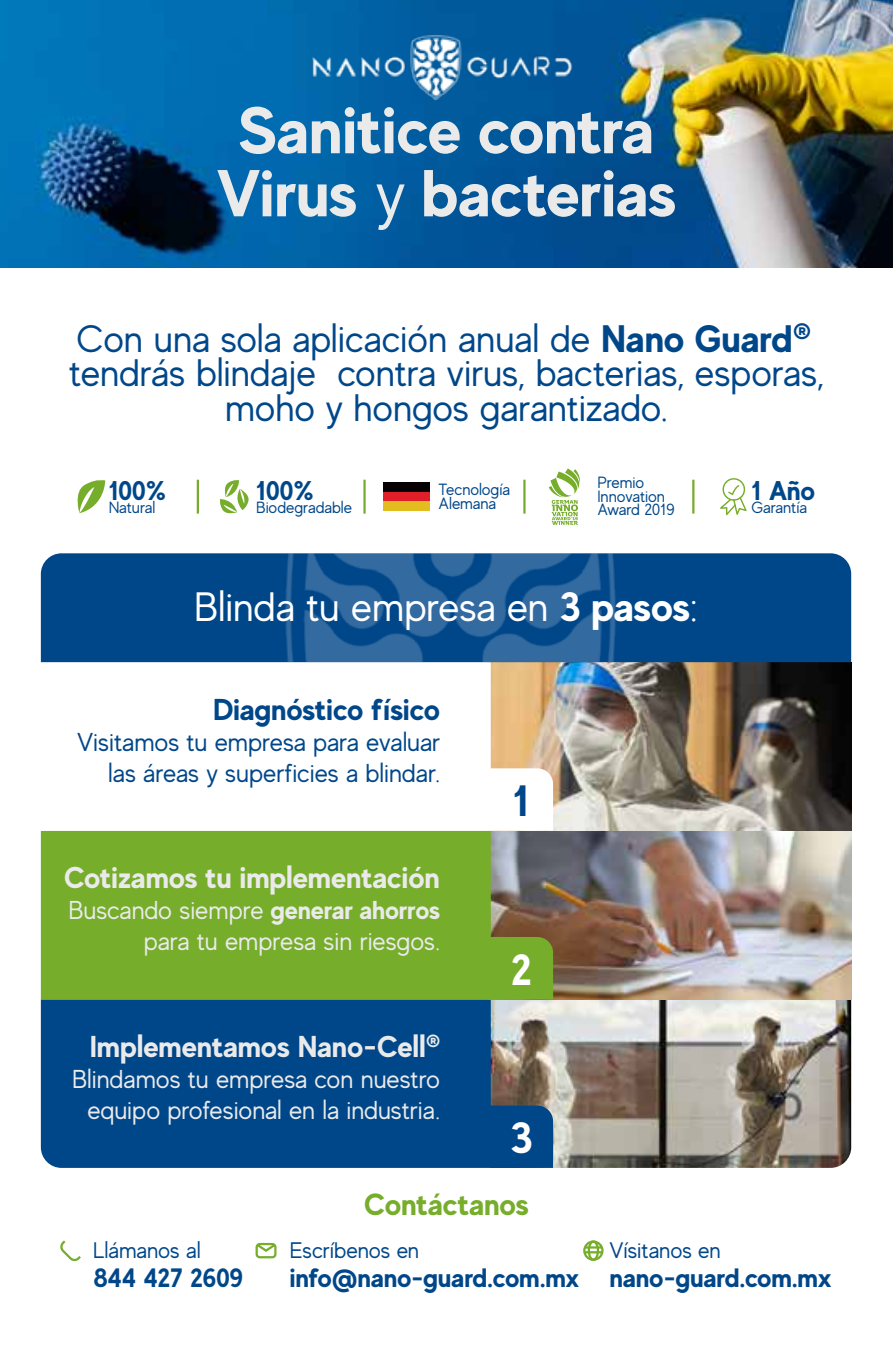
<style>
.page{position:relative;width:893px;height:1372px;background:#fff}
.page>*{position:absolute;margin:0;border:0;box-sizing:border-box;transform-origin:0 0}
.t1{font:700 66.15px/63px "MADE Evolve Sans";color:#eaeaea;text-align:center}
.t2{font:700 43.65px "MADE Evolve Sans";color:#fff}
.t3{font:700 43.65px "MADE Evolve Sans";color:#00478a}
.t4{font:40.95px "MADE Evolve Sans";letter-spacing:-.01em;color:#fff}
.t5{font:38.25px/34.2px "MADE Evolve Sans";color:#00478a;text-align:center}
.t6{font:700 30.6px "MADE Evolve Sans";color:#76ad2b}
.t7{font:700 30.15px "MADE Evolve Sans";color:#eaeaea}
.t8{font:700 30.15px "MADE Evolve Sans";color:#00478a}
.t9{font:700 27px "MADE Evolve Sans";letter-spacing:-.04em;color:#00478a}
.t10{font:700 26.55px "MADE Evolve Sans";letter-spacing:-.01em;color:#00478a}
.t11{font:700 26.55px "MADE Evolve Sans";letter-spacing:-.03em;color:#00478a}
.t12{font:25.88px/31.1px "MADE Evolve Sans";color:#eaeaea;text-align:center}
.t13{font:25.88px/31.1px "MADE Evolve Sans";color:#00478a;text-align:right}
.t14{font:22.5px "MADE Evolve Sans";color:#00478a}
.t15{font:16.2px/13.5px "MADE Evolve Sans";color:#00478a}
.s1{font-weight:400}
.s2{font-weight:700}
</style>
<div class="page">
<img style="left:553px;top:662px;width:298px;height:505px">
<img style="left:0;top:0;width:893px;height:267px">
<img style="left:293px;top:0;width:306px;height:130px">
<svg style="left:41px;top:999px;width:512px;height:168px;fill:#00478a"></svg>
<svg style="left:41px;top:830px;width:512px;height:169px;fill:#76ad2b"></svg>
<svg style="left:41px;top:662px;width:512px;height:120px"></svg>
<svg style="left:77px;top:480px;width:28px;height:33px"></svg>
<svg style="left:220px;top:480px;width:29px;height:34px"></svg>
<div style="left:383px;top:483px;width:46px;height:9px;background:#060002"></div>
<div style="left:383px;top:492px;width:46px;height:9px;background:#e01f28"></div>
<div style="left:383px;top:501px;width:46px;height:9px;background:#e3bc1f"></div>
<svg style="left:549px;top:468px;width:31px;height:57px"></svg>
<svg style="left:720px;top:478px;width:27px;height:37px"></svg>
<hr style="left:197px;top:479px;width:2px;height:34px;background:#76ad2b">
<hr style="left:363px;top:479px;width:3px;height:34px;background:#76ad2b">
<hr style="left:523px;top:479px;width:3px;height:34px;background:#76ad2b">
<hr style="left:692px;top:479px;width:2px;height:34px;background:#76ad2b">
<div style="left:41px;top:553px;width:810px;height:109px;background:#00478a"></div>
<img style="left:265px;top:553px;width:362px;height:109px">
<svg style="left:60px;top:1240px;width:21px;height:22px"></svg>
<div style="left:256px;top:1242px;width:20px;height:16px;border:2px solid #76ad2b;border-radius:3px"></div>
<svg style="left:255px;top:1242px;width:22px;height:11px"></svg>
<div style="left:583px;top:1240px;width:21px;height:20px;border:2px solid #76ad2b;border-radius:50%"></div>
<div style="left:588px;top:1240px;width:11px;height:20px;border:2px solid #76ad2b;border-radius:50%"></div>
<svg style="left:585px;top:1246px;width:17px;height:7px"></svg>
<h1 class="t1" style="left:217px;top:97px;width:461px">Sanitice contra<br>Virus <span class="s1">y</span> bacterias</h1>
<h3 class="t5" style="left:69px;top:321px;width:756px">Con una sola aplicación anual de <span class="s2">Nano Guard</span><sup>® </sup>tendrás blindaje contra virus, bacterias, esporas, moho y hongos garantizado.</h3>
<p class="t9" style="left:109px;top:473px;width:59px">100%</p>
<p class="t15" style="left:109px;top:500px;width:48px">Natural</p>
<p class="t9" style="left:256px;top:473px;width:59px">100%</p>
<p class="t15" style="left:256px;top:500px;width:97px">Biodegradable</p>
<p class="t15" style="left:439px;top:482px;width:73px">Tecnología<br>Alemana</p>
<p class="t15" style="left:597px;top:475px;width:79px">Premio<br>Innovation<br>Award 2019</p>
<p class="t9" style="left:751px;top:473px;width:65px">1 Año</p>
<p class="t15" style="left:751px;top:500px;width:57px">Garantía</p>
<h3 class="t4" style="left:194px;top:581px;width:506px">Blinda tu empresa en <span class="s2">3 pasos</span>:</h3>
<p class="t8" style="left:213px;top:689px;width:229px">Diagnóstico físico</p>
<p class="t13" style="left:78px;top:725px;width:364px">Visitamos tu empresa para evaluar las áreas y superficies a blindar.</p>
<p class="t7" style="left:64px;top:858px;width:378px">Cotizamos tu implementación</p>
<p class="t12" style="left:68px;top:893px;width:373px;text-align:right">Buscando siempre <span class="s2">generar ahorros </span>para tu empresa sin riesgos.</p>
<p class="t7" style="left:90px;top:1026px;width:352px">Implementamos Nano-Cell<sup>®</sup></p>
<p class="t12" style="left:72px;top:1062px;width:370px">Blindamos tu empresa con nuestro equipo profesional en la industria.</p>
<h2 class="t3" style="left:513px;top:772px;width:19px">1</h2>
<h2 class="t2" style="left:511px;top:941px;width:24px">2</h2>
<h2 class="t2" style="left:511px;top:1109px;width:24px">3</h2>
<p class="t14" style="left:93px;top:1235px;width:109px">Llámanos al</p>
<p class="t11" style="left:93px;top:1260px;width:152px">844 427 2609</p>
<p class="t6" style="left:364px;top:1184px;width:166px">Contáctanos</p>
<p class="t14" style="left:290px;top:1235px;width:131px">Escríbenos en</p>
<p class="t10" style="left:290px;top:1260px;width:291px">info@nano-guard.com.mx</p>
<p class="t14" style="left:610px;top:1235px;width:113px">Vísitanos en</p>
<p class="t10" style="left:610px;top:1260px;width:223px">nano-guard.com.mx</p>
</div>
